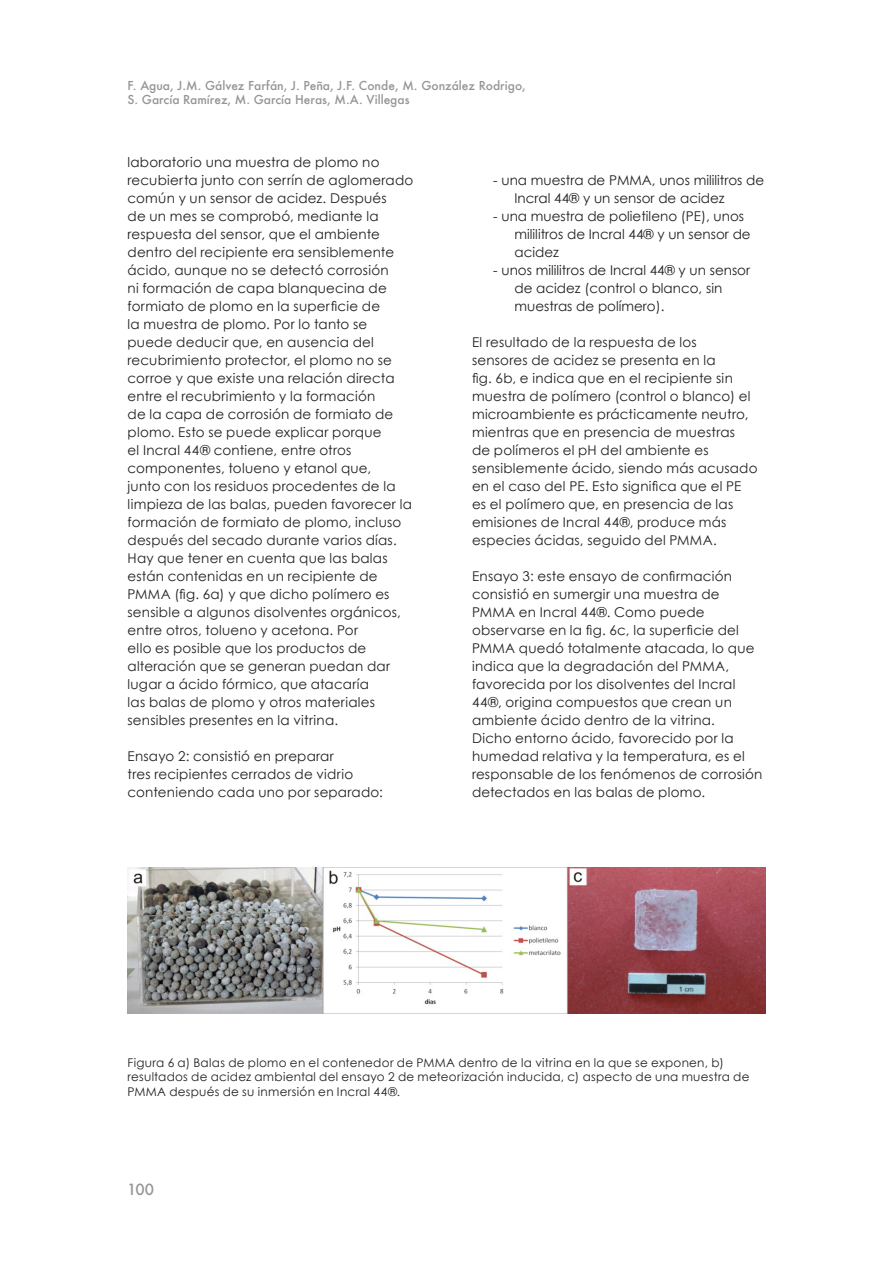
<style>
.page{position:relative;width:893px;height:1263px;background:#fff}
.page>*{position:absolute;margin:0;border:0;box-sizing:border-box;transform-origin:0 0}
.t1{font:500 15px "Futura";color:#939598}
._4__texto_normal{font:13.5px/18px "Century Gothic";letter-spacing:.015em;color:#231f20}
._4__texto_pontos{font:13.5px/18px "Century Gothic";color:#231f20}
._6__Legenda{font:12px/14.4px "Century Gothic";letter-spacing:.02em;color:#231f20}
.t2{font:500 12px/14.4px "Futura";color:#939598}
</style>
<div class="page">
<img style="left:128px;top:867px;width:637px;height:146px">
<p class="t2" style="left:128px;top:78px;width:400px">F. Agua, J.M. Gálvez Farfán, J. Peña, J.F. Conde, M. González Rodrigo,<br>S. García Ramírez, M. García Heras, M.A. Villegas</p>
<p class="_4__texto_normal" style="left:128px;top:153px;width:287px">laboratorio una muestra de plomo no recubierta junto con serrín de aglomerado común y un sensor de acidez. Después<br>de un mes se comprobó, mediante la respuesta del sensor, que el ambiente dentro del recipiente era sensiblemente ácido, aunque no se detectó corrosión<br>ni formación de capa blanquecina de formiato de plomo en la superficie de<br>la muestra de plomo. Por lo tanto se puede deducir que, en ausencia del recubrimiento protector, el plomo no se corroe y que existe una relación directa entre el recubrimiento y la formación<br>de la capa de corrosión de formiato de plomo. Esto se puede explicar porque<br>el Incral 44® contiene, entre otros componentes, tolueno y etanol que,<br>junto con los residuos procedentes de la limpieza de las balas, pueden favorecer la formación de formiato de plomo, incluso después del secado durante varios días.</p>
<p class="_4__texto_normal" style="left:128px;top:549px;width:275px">Hay que tener en cuenta que las balas están contenidas en un recipiente de PMMA (fig. 6a) y que dicho polímero es sensible a algunos disolventes orgánicos, entre otros, tolueno y acetona. Por<br>ello es posible que los productos de alteración que se generan puedan dar lugar a ácido fórmico, que atacaría<br>las balas de plomo y otros materiales sensibles presentes en la vitrina.</p>
<p class="_4__texto_normal" style="left:128px;top:747px;width:257px">Ensayo 2: consistió en preparar<br>tres recipientes cerrados de vidrio conteniendo cada uno por separado:</p>
<p class="_4__texto_pontos" style="left:514px;top:171px;width:251px;text-indent:-21px">- una muestra de PMMA, unos mililitros de<br>Incral 44® y un sensor de acidez</p>
<p class="_4__texto_pontos" style="left:514px;top:207px;width:238px;text-indent:-21px">- una muestra de polietileno (PE), unos mililitros de Incral 44® y un sensor de acidez</p>
<p class="_4__texto_pontos" style="left:514px;top:261px;width:237px;text-indent:-21px">- unos mililitros de Incral 44® y un sensor de acidez (control o blanco, sin muestras de polímero).</p>
<p class="_4__texto_normal" style="left:472px;top:333px;width:287px">El resultado de la respuesta de los<br>sensores de acidez se presenta en la<br>fig. 6b, e indica que en el recipiente sin muestra de polímero (control o blanco) el microambiente es prácticamente neutro, mientras que en presencia de muestras<br>de polímeros el pH del ambiente es sensiblemente ácido, siendo más acusado en el caso del PE. Esto significa que el PE es el polímero que, en presencia de las emisiones de Incral 44®, produce más especies ácidas, seguido del PMMA.</p>
<p class="_4__texto_normal" style="left:472px;top:567px;width:292px">Ensayo 3: este ensayo de confirmación consistió en sumergir una muestra de PMMA en Incral 44®. Como puede observarse en la fig. 6c, la superficie del PMMA quedó totalmente atacada, lo que indica que la degradación del PMMA, favorecida por los disolventes del Incral 44®, origina compuestos que crean un ambiente ácido dentro de la vitrina.<br>Dicho entorno ácido, favorecido por la humedad relativa y la temperatura, es el responsable de los fenómenos de corrosión detectados en las balas de plomo.</p>
<p class="_6__Legenda" style="left:128px;top:1055px;width:623px">Figura 6 a) Balas de plomo en el contenedor de PMMA dentro de la vitrina en la que se exponen, b) resultados de acidez ambiental del ensayo 2 de meteorización inducida, c) aspecto de una muestra de<br>PMMA después de su inmersión en Incral 44®.</p>
<p class="t1" style="left:127px;top:1179px;width:28px">100</p>
</div>
